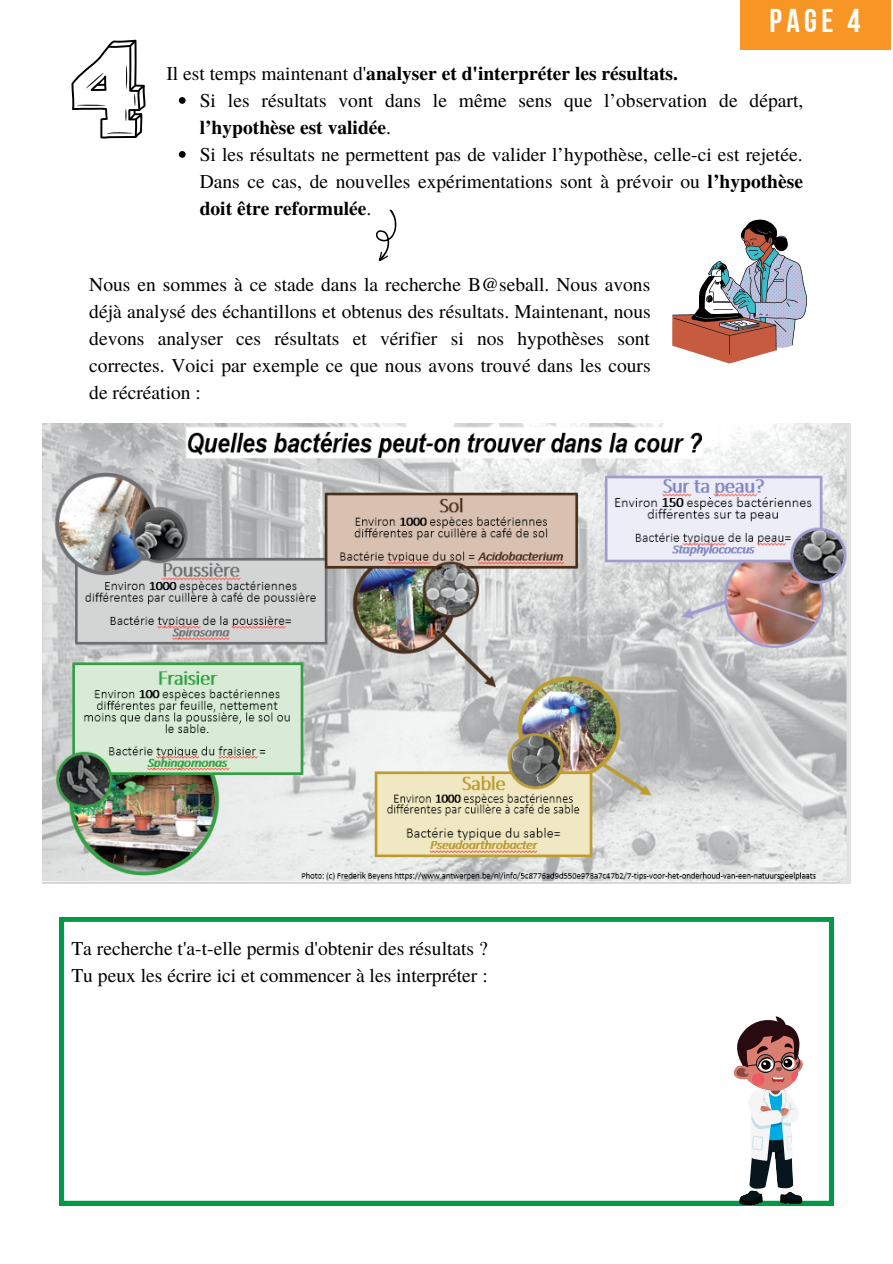
<style>
.page{position:relative;width:893px;height:1264px;background:#fff}
.page>*{position:absolute;margin:0;border:0;box-sizing:border-box;transform-origin:0 0}
.t1{font:32.85px "Bebas Neue Cyrillic";color:#fff}
.t2{font:19.5px/27px "Te X Gyre Termes";color:#000;text-align:justify}
.t3{font:700 19.5px "Te X Gyre Termes";color:#000}
.s1{font-weight:400}
.s2{font-weight:700}
</style>
<div class="page">
<svg style="left:71px;top:40px;width:74px;height:99px"></svg>
<svg style="left:376px;top:209px;width:21px;height:52px"></svg>
<svg style="left:179px;top:97px;width:6px;height:7px"></svg>
<svg style="left:179px;top:151px;width:6px;height:7px"></svg>
<svg style="left:672px;top:219px;width:134px;height:144px"></svg>
<svg style="left:60px;top:917px;width:773px;height:288px"></svg>
<svg style="left:732px;top:1016px;width:71px;height:189px"></svg>
<div style="left:739px;top:0;width:151px;height:49px;background:#f79625"></div>
<img style="left:42px;top:423px;width:808px;height:460px">
<p class="t3" style="left:166px;top:58px;width:513px"><span class="s1">Il est temps maintenant d'</span>analyser et d'interpréter les résultats.</p>
<p class="t1" style="left:769px;top:7px;width:93px">PAGE 4</p>
<p class="t2" style="left:200px;top:86px;width:605px">Si les résultats vont dans le même sens que l’observation de départ, <span class="s2">l’hypothèse est validée</span>.</p>
<p class="t2" style="left:200px;top:140px;width:605px">Si les résultats ne permettent pas de valider l’hypothèse, celle-ci est rejetée.<br>Dans ce cas, de nouvelles expérimentations sont à prévoir ou <span class="s2">l’hypothèse doit être reformulée</span>.</p>
<p class="t2" style="left:89px;top:270px;width:563px">Nous en sommes à ce stade dans la recherche B@seball. Nous avons déjà analysé des échantillons et obtenus des résultats. Maintenant, nous devons analyser ces résultats et vérifier si nos hypothèses sont correctes. Voici par exemple ce que nous avons trouvé dans les cours de récréation :</p>
<p class="t2" style="left:71px;top:934px;width:418px">Ta recherche t'a-t-elle permis d'obtenir des résultats ?</p>
<p class="t2" style="left:71px;top:961px;width:418px">Tu peux les écrire ici et commencer à les interpréter :</p>
</div>
